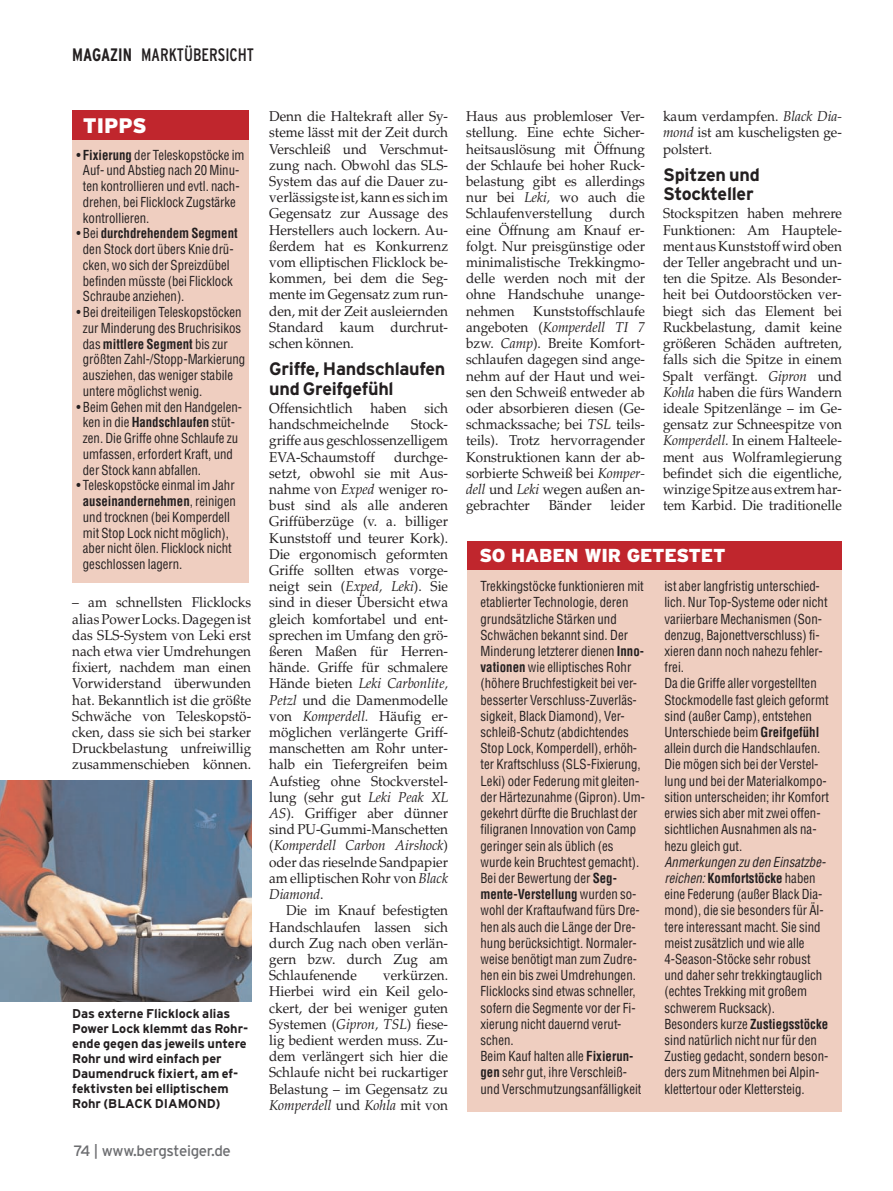
<style>
.page{position:relative;width:893px;height:1191px;background:#fff}
.page>*{position:absolute;margin:0;border:0;box-sizing:border-box;transform-origin:0 0}
.t1{font:900 21px "Interstate Plus";color:#fff}
.t2{font:900 18.75px "Interstate Plus";letter-spacing:-.015em;color:#fff}
.t3{font:700 18px/19.5px "Interstate Plus";letter-spacing:-.015em;color:#231f20}
.t4{font:condensed 18px "Interstate Plus";color:#231f20;scale:.95 1}
.t5{font:15px "Interstate Plus";letter-spacing:-.02em;color:#6c6d70}
.t6{font:14.25px/16.2px "Palatino LT";color:#231f20;text-align:justify;scale:.95 1}
.t7{font:condensed 13.5px/16.2px "Helvetica LT";color:#231f20;scale:.95 1}
.t8{font:700 12.75px/15px "Interstate Plus";color:#231f20}
.s1{font-weight:700}
.s2{font-style:italic}
</style>
<div class="page">
<div style="left:468px;top:546px;width:374px;height:565px;background:#efcec0"></div>
<div style="left:468px;top:541px;width:374px;height:28px;background:#c0262d"></div>
<div style="left:72px;top:131px;width:177px;height:452px;background:#efcec0"></div>
<div style="left:72px;top:111px;width:177px;height:29px;background:#c0262d"></div>
<img style="left:0;top:780px;width:252px;height:221px">
<p class="t4" style="left:72px;top:44px;width:193px"><span class="s1">MAGAZIN</span> MARKTÜBERSICHT</p>
<h1 class="t1" style="left:83px;top:114px;width:65px">TIPPS</h1>
<p class="t7" style="left:83px;top:147px;width:172px;line-height:15.8px;text-indent:-6px">• <span class="s1">Fixierung</span> der Teleskopstöcke im<br>Auf- und Abstieg nach 20 Minu&shy;ten kontrollieren und evtl. nach&shy;drehen, bei Flicklock Zugstärke kontrollieren.</p>
<p class="t7" style="left:83px;top:226px;width:164px;line-height:15.8px;text-indent:-6px">• Bei <span class="s1">durchdrehendem Segment </span>den Stock dort übers Knie drü&shy;cken, wo sich der Spreizdübel befinden müsste (bei Flicklock<br>Schraube anziehen).</p>
<p class="t7" style="left:83px;top:304px;width:172px;line-height:15.8px;text-indent:-6px">• Bei dreiteiligen Teleskopstöcken zur Minderung des Bruchrisikos das <span class="s1">mittlere Segment</span> bis zur größten Zahl-/Stopp-Markierung ausziehen, das weniger stabile untere möglichst wenig.</p>
<p class="t7" style="left:83px;top:399px;width:169px;line-height:15.8px;text-indent:-6px">• Beim Gehen mit den Handgelen&shy;ken in die <span class="s1">Handschlaufen</span> stüt&shy;zen. Die Griffe ohne Schlaufe zu umfassen, erfordert Kraft, und der Stock kann abfallen.</p>
<p class="t7" style="left:83px;top:478px;width:162px;line-height:15.8px;text-indent:-6px">• Teleskopstöcke einmal im Jahr <span class="s1">auseinandernehmen</span>, reinigen und trocknen (bei Komperdell mit Stop Lock nicht möglich), aber nicht ölen. Flicklock nicht geschlossen lagern.</p>
<p class="t6" style="left:72px;top:596px;width:190px">– am schnellsten Flicklocks aliasPowerLocks.Dagegenist das SLS-System von Leki erst nach etwa vier Umdrehungen fixiert, nachdem man einen Vorwiderstand überwunden hat. Bekanntlich ist die größte Schwäche von Teleskopstö&shy;cken, dass sie sich bei starker Druckbelastung unfreiwillig zusammenschieben können.</p>
<p class="t8" style="left:72px;top:1006px;width:178px">Das externe Flicklock alias<br>Power Lock klemmt das Rohr&shy;ende gegen das jeweils untere<br>Rohr und wird einfach per<br>Daumendruck fixiert, am ef&shy;fektivsten bei elliptischem<br>Rohr (BLACK DIAMOND)</p>
<p class="t5" style="left:74px;top:1141px;width:159px">74 | www.bergsteiger.de</p>
<p class="t6" style="left:269px;top:110px;width:190px">Denn die Haltekraft aller Sy&shy;steme lässt mit der Zeit durch Verschleiß und Verschmut&shy;zung nach. Obwohl das SLS-System das auf die Dauer zu&shy;verlässigste ist, kann es sich im Gegensatz zur Aussage des Herstellers auch lockern. Au&shy;ßerdem hat es Konkurrenz vom elliptischen Flicklock be&shy;kommen, bei dem die Seg&shy;mente im Gegensatz zum run&shy;den, mit der Zeit ausleiernden Standard kaum durchrut&shy;schen können.</p>
<p class="t3" style="left:269px;top:359px;width:178px">Griffe, Handschlaufen und Greifgefühl</p>
<p class="t6" style="left:269px;top:401px;width:190px">Offensichtlich haben sich handschmeichelnde</p>
<p class="t6" style="left:269px;top:418px;width:190px;text-indent:142px">Stock&shy;griffe aus geschlossenzelligem EVA-Schaumstoff</p>
<p class="t6" style="left:269px;top:450px;width:190px;text-indent:125px">durchge&shy;setzt, obwohl sie mit Aus&shy;nahme von <span class="s2">Exped</span> weniger ro&shy;bust sind als alle anderen Griffüberzüge (v. a. billiger Kunststoff und teurer Kork).<br>Die ergonomisch geformten Griffe sollten etwas vorge&shy;neigt sein (<span class="s2">Exped, Leki</span>). Sie sind in dieser Übersicht etwa gleich komfortabel und ent&shy;sprechen im Umfang den grö&shy;ßeren Maßen für Herren&shy;hände. Griffe für schmalere Hände bieten <span class="s2">Leki Carbonlite, Petzl</span> und die Damenmodelle von <span class="s2">Komperdell.</span> Häufig er&shy;möglichen verlängerte Griff&shy;manschetten am Rohr unter&shy;halb ein Tiefergreifen beim Aufstieg ohne Stockverstel&shy;lung (sehr gut <span class="s2">Leki Peak XL AS</span>). Griffiger aber dünner sind PU-Gummi-Manschetten (<span class="s2">Komperdell Carbon Airshock</span>) oder das rieselnde Sandpapier am elliptischen Rohr von <span class="s2">Black Diamond</span>.</p>
<p class="t6" style="left:269px;top:904px;width:190px;text-indent:17px">Die im Knauf befestigten Handschlaufen lassen sich durch Zug nach oben verlän&shy;gern bzw. durch Zug am Schlaufenende</p>
<p class="t6" style="left:269px;top:968px;width:190px;text-indent:114px">verkürzen.<br>Hierbei wird ein Keil gelo&shy;ckert, der bei weniger guten Systemen (<span class="s2">Gipron, TSL</span>) fiese&shy;lig bedient werden muss. Zu&shy;dem verlängert sich hier die Schlaufe nicht bei ruckartiger Belastung – im Gegensatz zu <span class="s2">Komperdell</span> und <span class="s2">Kohla</span> mit von</p>
<p class="t6" style="left:466px;top:110px;width:190px">Haus aus problemloser Ver&shy;stellung. Eine echte Sicher&shy;heitsauslösung mit Öffnung der Schlaufe bei hoher Ruck&shy;belastung gibt es allerdings nur bei <span class="s2">Leki,</span> wo auch die Schlaufenverstellung durch eine Öffnung am Knauf er&shy;folgt. Nur preisgünstige oder minimalistische Trekkingmo&shy;delle werden noch mit der ohne Handschuhe unange&shy;nehmen</p>
<p class="t6" style="left:466px;top:304px;width:190px;text-indent:67px">Kunststoffschlaufe angeboten (<span class="s2">Komperdell TI 7 </span>bzw. <span class="s2">Camp</span>). Breite Komfort&shy;schlaufen dagegen sind ange&shy;nehm auf der Haut und wei&shy;sen den Schweiß entweder ab oder absorbieren diesen (Ge&shy;schmackssache; bei <span class="s2">TSL</span> teils&shy;teils). Trotz hervorragender Konstruktionen kann der ab&shy;sorbierte Schweiß bei <span class="s2">Komper&shy;dell</span> und <span class="s2">Leki</span> wegen außen an&shy;gebrachter</p>
<p class="t6" style="left:549px;top:499px;width:47px">Bänder</p>
<p class="t6" style="left:611px;top:499px;width:38px">leider</p>
<p class="t6" style="left:663px;top:110px;width:190px">kaum verdampfen. <span class="s2">Black Dia&shy;mond</span> ist am kuscheligsten ge&shy;polstert.</p>
<p class="t3" style="left:663px;top:165px;width:98px">Spitzen und<br>Stockteller</p>
<p class="t6" style="left:663px;top:207px;width:190px">Stockspitzen haben mehrere Funktionen: Am Hauptele&shy;ment ausKunststoffwirdoben der Teller angebracht und un&shy;ten die Spitze. Als Besonder&shy;heit bei Outdoorstöcken ver&shy;biegt sich das Element bei Ruckbelastung, damit keine größeren Schäden auftreten, falls sich die Spitze in einem Spalt verfängt. <span class="s2">Gipron</span> und <span class="s2">Kohla</span> haben die fürs Wandern ideale Spitzenlänge – im Ge&shy;gensatz zur Schneespitze von <span class="s2">Komperdell.</span> In einem Halteele&shy;ment aus Wolframlegierung befindet sich die eigentliche, winzige Spitze aus extremhar&shy;tem Karbid. Die traditionelle</p>
<h2 class="t2" style="left:480px;top:544px;width:248px">SO HABEN WIR GETESTET</h2>
<p class="t7" style="left:480px;top:578px;width:175px">Trekkingstöcke funktionieren mit etablierter Technologie, deren grundsätzliche Stärken und<br>Schwächen bekannt sind. Der<br>Minderung letzterer dienen <span class="s1">Inno&shy;vationen</span> wie elliptisches Rohr (höhere Bruchfestigkeit bei ver&shy;besserter Verschluss-Zuverläs&shy;sigkeit, Black Diamond), Ver&shy;schleiß-Schutz (abdichtendes<br>Stop Lock, Komperdell), erhöh&shy;ter Kraftschluss (SLS-Fixierung,<br>Leki) oder Federung mit gleiten&shy;der Härtezunahme (Gipron). Um&shy;gekehrt dürfte die Bruchlast der filigranen Innovation von Camp geringer sein als üblich (es wurde kein Bruchtest gemacht).<br>Bei der Bewertung der <span class="s1">Seg&shy;mente-Verstellung</span> wurden so&shy;wohl der Kraftaufwand fürs Dre&shy;hen als auch die Länge der Dre&shy;hung berücksichtigt. Normaler&shy;weise benötigt man zum Zudre&shy;hen ein bis zwei Umdrehungen.<br>Flicklocks sind etwas schneller, sofern die Segmente vor der Fi&shy;xierung nicht dauernd verut&shy;schen.<br>Beim Kauf halten alle <span class="s1">Fixierun&shy;gen</span> sehr gut, ihre Verschleiß&shy;und Verschmutzungsanfälligkeit</p>
<p class="t7" style="left:664px;top:578px;width:175px">ist aber langfristig unterschied&shy;lich. Nur Top-Systeme oder nicht variierbare Mechanismen (Son&shy;denzug, Bajonettverschluss) fi&shy;xieren dann noch nahezu fehler&shy;frei.<br>Da die Griffe aller vorgestellten<br>Stockmodelle fast gleich geformt sind (außer Camp), entstehen<br>Unterschiede beim <span class="s1">Greifgefühl </span>allein durch die Handschlaufen.<br>Die mögen sich bei der Verstel&shy;lung und bei der Materialkompo&shy;sition unterscheiden; ihr Komfort erwies sich aber mit zwei offen&shy;sichtlichen Ausnahmen als na&shy;hezu gleich gut.</p>
<p class="t7" style="left:664px;top:854px;width:174px"><span class="s2">Anmerkungen zu den Einsatzbe&shy;reichen:</span> <span class="s1">Komfortstöcke</span> haben eine Federung (außer Black Dia&shy;mond), die sie besonders für Äl&shy;tere interessant macht. Sie sind meist zusätzlich und wie alle<br>4-Season-Stöcke sehr robust und daher sehr trekkingtauglich (echtes Trekking mit großem schwerem Rucksack).<br>Besonders kurze <span class="s1">Zustiegsstöcke </span>sind natürlich nicht nur für den<br>Zustieg gedacht, sondern beson&shy;ders zum Mitnehmen bei Alpin&shy;klettertour oder Klettersteig.</p>
</div>
